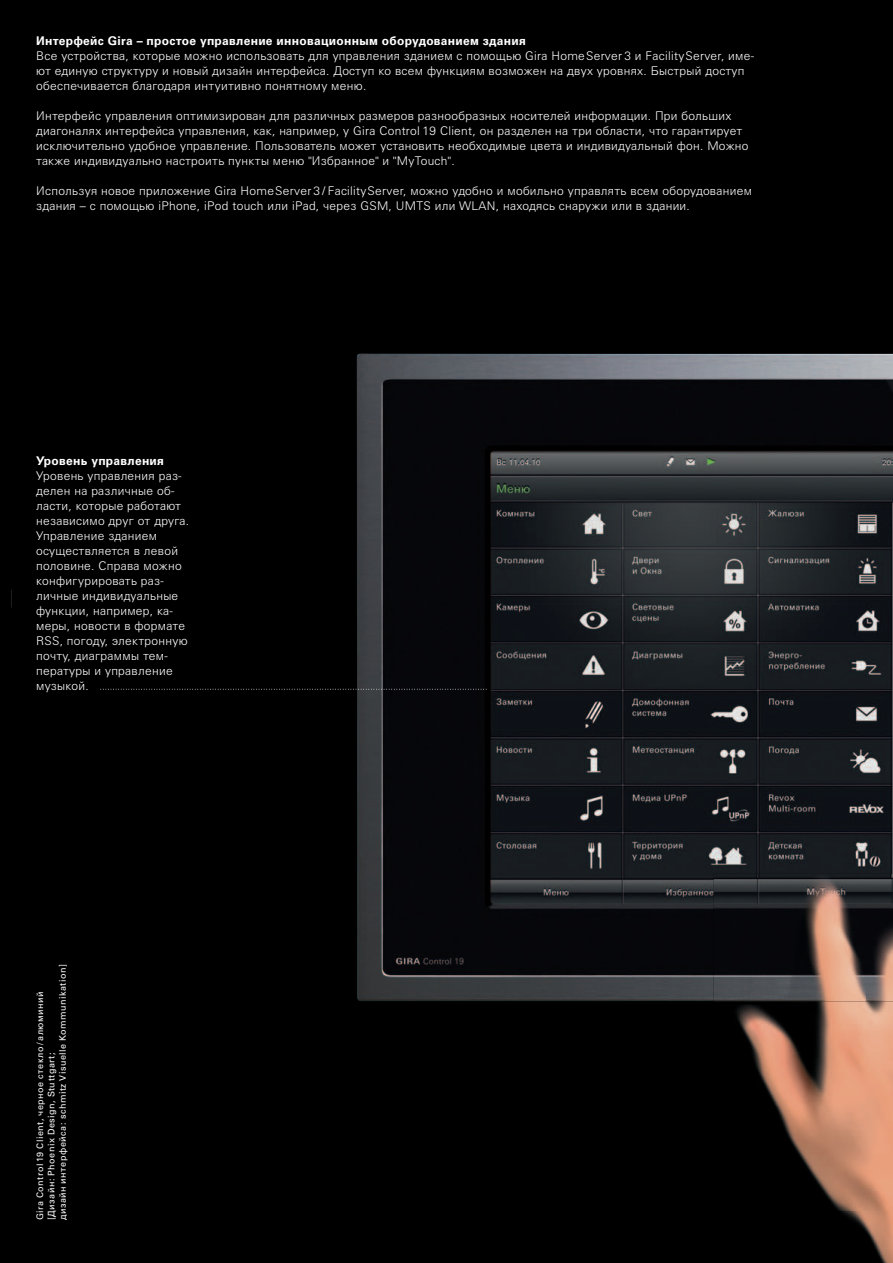
<style>
.page{position:relative;width:893px;height:1263px;background:#000}
.page>*{position:absolute;margin:0;border:0;box-sizing:border-box;transform-origin:0 0}
.t1{font:300 12px/15px "Univers Cyr";letter-spacing:.025em;color:#fff}
.t2{font:700 12px "Univers Cyr";letter-spacing:.025em;color:#fff}
.t3{font:9px/11.2px "Univers Cyr";letter-spacing:.055em;color:#fff}
</style>
<div class="page">
<img style="left:356px;top:353px;width:537px;height:648px">
<svg style="left:11px;top:590px;width:1px;height:18px"></svg>
<img style="left:714px;top:874px;width:179px;height:389px">
<svg style="left:100px;top:689px;width:387px;height:1px"></svg>
<p class="t2" style="left:36px;top:36px;width:491px">Интерфейс Gira – простое управление инновационным оборудованием здания</p>
<p class="t1" style="left:36px;top:49px;width:719px">Все устройства, которые можно использовать для управления зданием с помощью Gira Home Server 3 и Facility Server, име&shy;ют единую структуру и новый дизайн интерфейса. Доступ ко всем функциям возможен на двух уровнях. Быстрый доступ обеспечивается благодаря интуитивно понятному меню.</p>
<p class="t1" style="left:36px;top:109px;width:714px">Интерфейс управления оптимизирован для различных размеров разнообразных носителей информации. При больших диагоналях интерфейса управления, как, например, у Gira Control 19 Client, он разделен на три области, что гарантирует исключительно удобное управление. Пользователь может установить необходимые цвета и индивидуальный фон. Можно также индивидуально настроить пункты меню "Избранное" и "MyTouch".</p>
<p class="t1" style="left:36px;top:184px;width:717px">Используя новое приложение Gira Home Server 3 / Facility Server, можно удобно и мобильно управлять всем оборудованием здания – с помощью iPhone, iPod touch или iPad, через GSM, UMTS или WLAN, находясь снаружи или в здании.</p>
<p class="t2" style="left:36px;top:456px;width:129px">Уровень управления</p>
<p class="t1" style="left:36px;top:469px;width:155px">Уровень управления раз&shy;делен на различные об&shy;ласти, которые работают независимо друг от друга.<br>Управление зданием осуществляется в левой половине. Справа можно конфигурировать раз&shy;личные индивидуальные функции, например, ка&shy;меры, новости в формате<br>RSS, погоду, электронную почту, диаграммы тем&shy;пературы и управление музыкой.</p>
<p class="t3" style="left:35px;top:1220px;width:258px;rotate:-90deg">Gira Control 19 Client, черное стекло / алюминий [Дизайн: Phoenix Design, Stuttgart;<br>дизайн интерфейса: schmitz Visuelle Kommunikation]</p>
</div>
